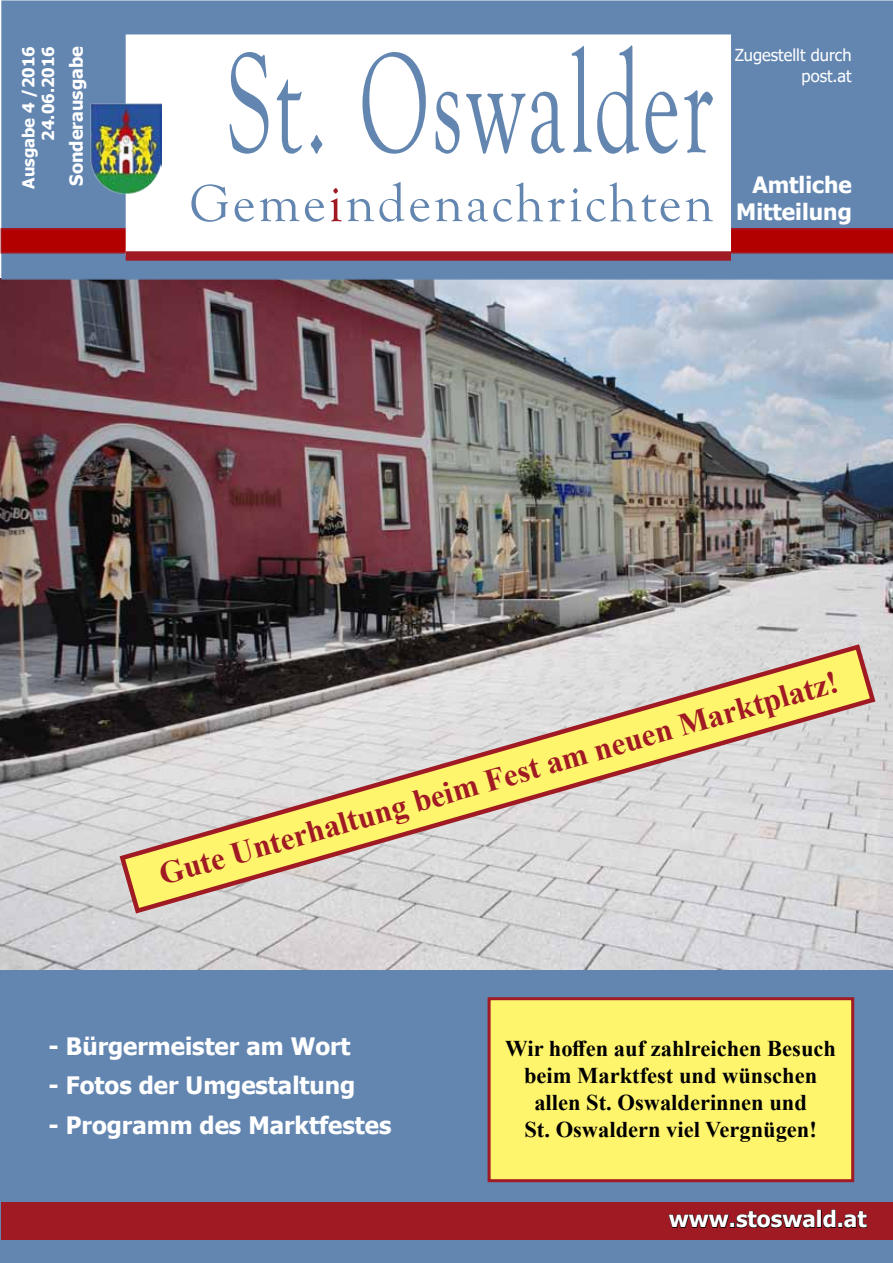
<style>
.page{position:relative;width:893px;height:1263px;background:#fff}
.page>*{position:absolute;margin:0;border:0;box-sizing:border-box;transform-origin:0 0}
.t1{font:146.7px "Goudy Old Style T";letter-spacing:.03em;color:#6386b0;scale:.61 1}
.t2{font:54px "Goudy Old Style T";letter-spacing:.05em;color:#6386b0}
.t3{font:700 31.5px "Times New Roman";color:#a01a24}
.t4{font:700 24px "Tahoma";color:#fff}
.t5{font:700 22.5px/27px "Times New Roman";color:#000;text-align:center}
.t6{font:700 22.5px/27px "Tahoma";color:#fff;text-align:right}
.t7{font:700 18px "Tahoma";color:#fff}
.t8{font:700 16.5px/19.8px "Tahoma";color:#fff;text-align:right}
.t9{font:16.5px/21.6px "Tahoma";color:#fff;text-align:right}
.s1{color:#a01a24}
</style>
<div class="page">
<img style="left:0;top:278px;width:893px;height:692px">
<div style="left:1px;top:0;width:892px;height:280px;background:#6386b1"></div>
<svg style="left:1px;top:228px;width:892px;height:26px;background:#ae0507"></svg>
<div style="left:126px;top:35px;width:604px;height:219px;background:#fff"></div>
<div style="left:126px;top:34px;width:605px;height:221px;border:2px solid #fff"></div>
<div style="left:126px;top:251px;width:605px;height:10px;background:#a01a24;border:2px solid #a01a24"></div>
<img style="left:90px;top:103px;width:71px;height:91px">
<div style="left:0;top:970px;width:893px;height:293px;background:#6386b0"></div>
<div style="left:1px;top:1202px;width:892px;height:37px;background:#a01a24"></div>
<svg style="left:668px;top:1211px;width:147px;height:17px"></svg>
<div style="left:817px;top:1210px;width:4px;height:17px;border:1px solid #000"></div>
<svg style="left:822px;top:1209px;width:45px;height:19px"></svg>
<svg style="left:117px;top:641px;width:761px;height:275px;background:#cdc5ad"></svg>
<div style="left:488px;top:997px;width:366px;height:185px;background:#fff56d;border:3px solid #a01a24"></div>
<p class="t8" style="left:19px;top:189px;width:144px;rotate:-90deg">Ausgabe 4 /2016<br>24.06.2016</p>
<p class="t7" style="left:64px;top:186px;width:141px;rotate:-90deg">Sonderausgabe</p>
<h1 class="t1" style="left:227px;top:23px;width:799px">St. Oswalder</h1>
<h2 class="t2" style="left:189px;top:174px;width:526px">Geme<span class="s1">i</span>ndenachrichten</h2>
<p class="t9" style="left:735px;top:45px;width:119px">Zugestellt durch post.at</p>
<p class="t6" style="left:736px;top:172px;width:117px">Amtliche<br>Mitteilung</p>
<h3 class="t3" style="left:154px;top:853px;width:706px;rotate:-16deg">Gute Unterhaltung beim Fest am neuen Marktplatz!</h3>
<p class="t4" style="left:49px;top:1029px;width:304px">- Bürgermeister am Wort</p>
<p class="t4" style="left:49px;top:1069px;width:308px">- Fotos der Umgestaltung</p>
<p class="t4" style="left:49px;top:1108px;width:344px">- Programm des Marktfestes</p>
<p class="t5" style="left:505px;top:1034px;width:332px">Wir hoffen auf zahlreichen Besuch beim Marktfest und wünschen allen St. Oswalderinnen und<br>St. Oswaldern viel Vergnügen!</p>
<p class="t6" style="left:669px;top:1206px;width:199px">www.stoswald.at</p>
</div>
